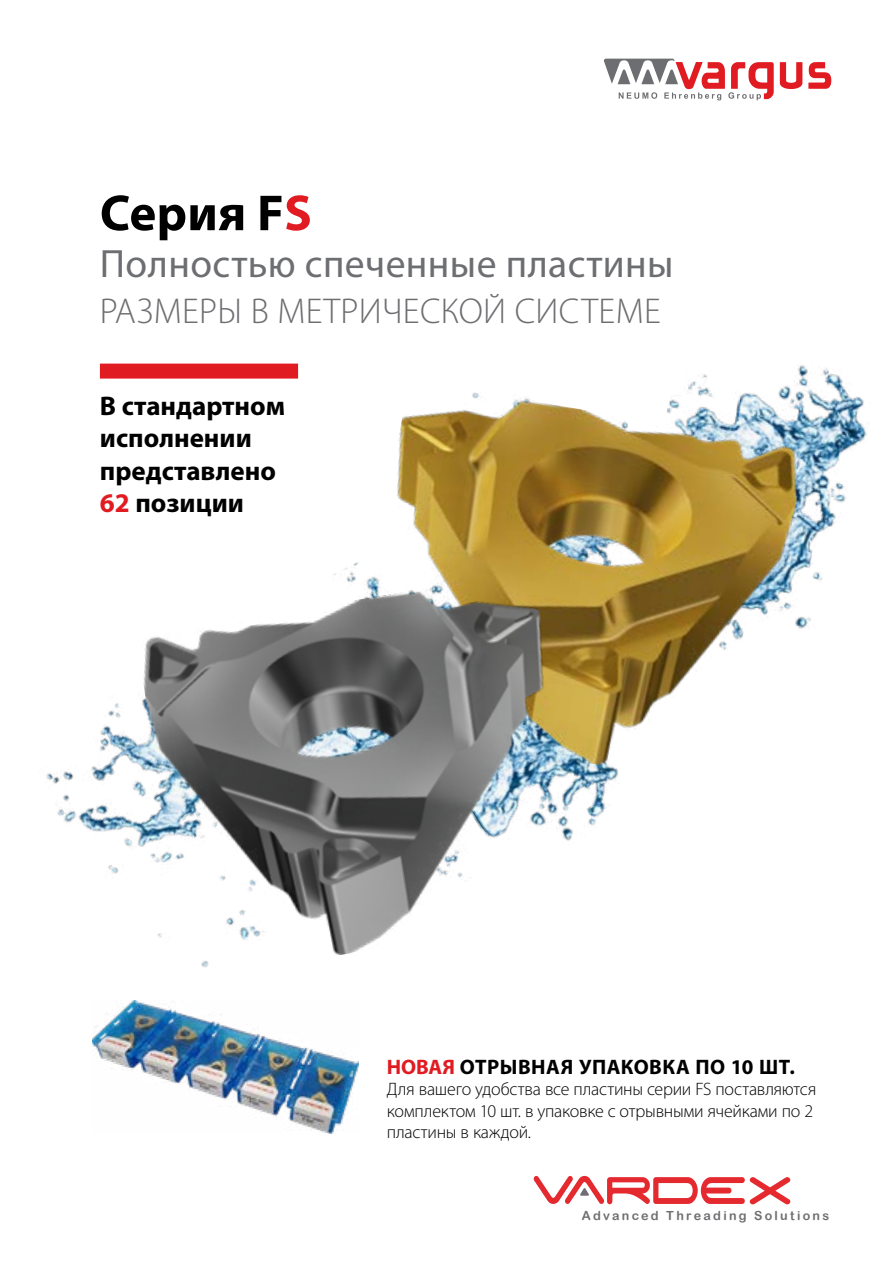
<style>
.page{position:relative;width:893px;height:1263px;background:#fff}
.page>*{position:absolute;margin:0;border:0;box-sizing:border-box;transform-origin:0 0}
.t1{font:700 51px "Myriad Pro";letter-spacing:.005em;color:#000}
.t2{font:39.6px "Myriad Pro";letter-spacing:.01em;color:#6d6e71}
.t3{font:300 36px "Myriad Pro";letter-spacing:.01em;color:#6d6e71}
.t4{font:700 27px/32.4px "Myriad Pro";color:#000}
.t5{font:700 21px "Myriad Pro";letter-spacing:.02em;color:#000}
.t6{font:300 18px/21.6px "Myriad Pro";letter-spacing:-.01em;color:#000}
.t7{font:12.45px "Arial Rounded MT Bold";letter-spacing:.18em;color:#6d6e71}
.s1{color:#e11b22}
</style>
<div class="page">
<img style="left:698px;top:365px;width:171px;height:261px">
<img style="left:46px;top:567px;width:560px;height:307px">
<img style="left:349px;top:379px;width:457px;height:411px">
<img style="left:135px;top:569px;width:457px;height:399px">
<img style="left:92px;top:1000px;width:266px;height:133px">
<svg style="left:534px;top:1176px;width:257px;height:29px"></svg>
<svg style="left:780px;top:62px;width:22px;height:27px"></svg>
<svg style="left:808px;top:62px;width:23px;height:27px"></svg>
<svg style="left:604px;top:59px;width:170px;height:41px"></svg>
<div style="left:100px;top:364px;width:198px;height:15px;background:#e11b22"></div>
<h1 class="t1" style="left:100px;top:180px;width:213px">Серия F<span class="s1">S</span></h1>
<h2 class="t2" style="left:100px;top:239px;width:575px">Полностью спеченные пластины</h2>
<h3 class="t3" style="left:100px;top:290px;width:562px">РАЗМЕРЫ В МЕТРИЧЕСКОЙ СИСТЕМЕ</h3>
<h3 class="t4" style="left:100px;top:388px;width:187px">В стандартном исполнении представлено<br><span class="s1">62</span> позиции</h3>
<p class="t5" style="left:387px;top:1053px;width:409px"><span class="s1">НОВАЯ</span> ОТРЫВНАЯ УПАКОВКА ПО 10 ШТ.</p>
<p class="t6" style="left:387px;top:1078px;width:431px">Для вашего удобства все пластины серии FS поставляются комплектом 10 шт. в упаковке с отрывными ячейками по 2 пластины в каждой.</p>
<p class="t7" style="left:582px;top:1208px;width:249px">Advanced Threading Solutions</p>
</div>
